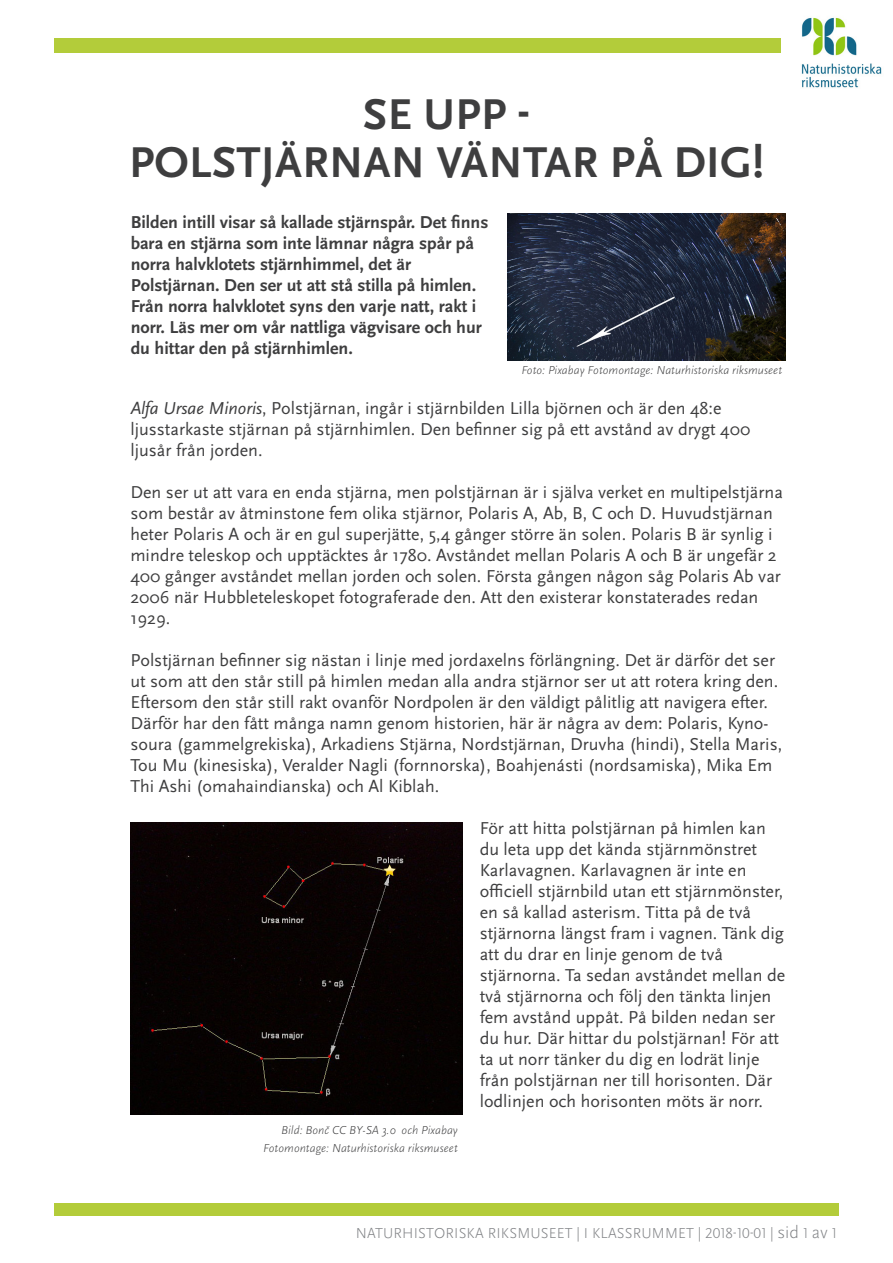
<style>
.page{position:relative;width:893px;height:1263px;background:#fff}
.page>*{position:absolute;margin:0;border:0;box-sizing:border-box;transform-origin:0 0}
.t1{font:700 45px "Scala Sans Pro";letter-spacing:.01em;color:#3e3e3f}
.t2{font:18px/21px "Scala Sans Pro";color:#3e3e3f}
.t3{font:700 18px/21px "Scala Sans Pro";color:#3e3e3f}
.t4{font:300 15px "Scala Sans Pro";letter-spacing:.01em;color:#808285}
.t5{font:italic 300 12px "Scala Sans Pro";color:#3e3e3f}
.s1{font-style:italic}
.s2{font-size:18px}
</style>
<div class="page">
<div style="left:54px;top:1203px;width:785px;height:13px;background:#b3cc3a"></div>
<div style="left:54px;top:38px;width:726px;height:15px;background:#b3cc3a"></div>
<img style="left:507px;top:214px;width:279px;height:146px">
<div style="left:130px;top:822px;width:333px;height:292px;background:#080202"></div>
<img style="left:801px;top:17px;width:81px;height:71px">
<p class="t1" style="left:363px;top:87px;width:168px">SE UPP -</p>
<p class="t1" style="left:129px;top:135px;width:637px">POLSTJÄRNAN VÄNTAR PÅ DIG!</p>
<p class="t3" style="left:131px;top:212px;width:359px">Bilden intill visar så kallade stjärnspår. Det finns bara en stjärna som inte lämnar några spår på norra halvklotets stjärnhimmel, det är Polstjärnan. Den ser ut att stå stilla på himlen.<br>Från norra halvklotet syns den varje natt, rakt i norr. Läs mer om vår nattliga vägvisare och hur du hittar den på stjärnhimlen.</p>
<p class="t5" style="left:521px;top:363px;width:262px">Foto: Pixabay Fotomontage: Naturhistoriska riksmuseet</p>
<p class="t2" style="left:130px;top:398px;width:621px"><span class="s1">Alfa Ursae Minoris</span>, Polstjärnan, ingår i stjärnbilden Lilla björnen och är den 48:e ljusstarkaste stjärnan på stjärnhimlen. Den befinner sig på ett avstånd av drygt 400 ljusår från jorden.</p>
<p class="t2" style="left:130px;top:482px;width:654px">Den ser ut att vara en enda stjärna, men polstjärnan är i själva verket en multipelstjärna som består av åtminstone fem olika stjärnor, Polaris A, Ab, B, C och D. Huvudstjärnan heter Polaris A och är en gul superjätte, 5,4 gånger större än solen. Polaris B är synlig i mindre teleskop och upptäcktes år 1780. Avståndet mellan Polaris A och B är ungefär 2<br>400 gånger avståndet mellan jorden och solen. Första gången någon såg Polaris Ab var 2006 när Hubbleteleskopet fotograferade den. Att den existerar konstaterades redan 1929.</p>
<p class="t2" style="left:130px;top:650px;width:653px">Polstjärnan befinner sig nästan i linje med jordaxelns förlängning. Det är därför det ser ut som att den står still på himlen medan alla andra stjärnor ser ut att rotera kring den.<br>Eftersom den står still rakt ovanför Nordpolen är den väldigt pålitlig att navigera efter.<br>Därför har den fått många namn genom historien, här är några av dem: Polaris, Kyno&shy;soura (gammelgrekiska), Arkadiens Stjärna, Nordstjärnan, Druvha (hindi), Stella Maris, Tou Mu (kinesiska), Veralder Nagli (fornnorska), Boahjenásti (nordsamiska), Mika Em Thi Ashi (omahaindianska) och Al Kiblah.</p>
<p class="t2" style="left:480px;top:818px;width:307px">För att hitta polstjärnan på himlen kan du leta upp det kända stjärnmönstret Karlavagnen. Karlavagnen är inte en officiell stjärnbild utan ett stjärnmönster, en så kallad asterism. Titta på de två stjärnorna längst fram i vagnen. Tänk dig att du drar en linje genom de två stjärnorna. Ta sedan avståndet mellan de två stjärnorna och följ den tänkta linjen fem avstånd uppåt. På bilden nedan ser du hur. Där hittar du polstjärnan! För att ta ut norr tänker du dig en lodrät linje från polstjärnan ner till horisonten. Där lodlinjen och horisonten möts är norr.</p>
<p class="t5" style="left:281px;top:1123px;width:178px">Bild: Bonč CC BY-SA 3.0 och Pixabay</p>
<p class="t5" style="left:263px;top:1141px;width:196px">Fotomontage: Naturhistoriska riksmuseet</p>
<p class="t4" style="left:356px;top:1224px;width:482px">NATURHISTORISKA RIKSMUSEET | I KLASSRUMMET | 2018-10-01 | <span class="s2">sid</span> 1 <span class="s2">av</span> 1</p>
</div>
